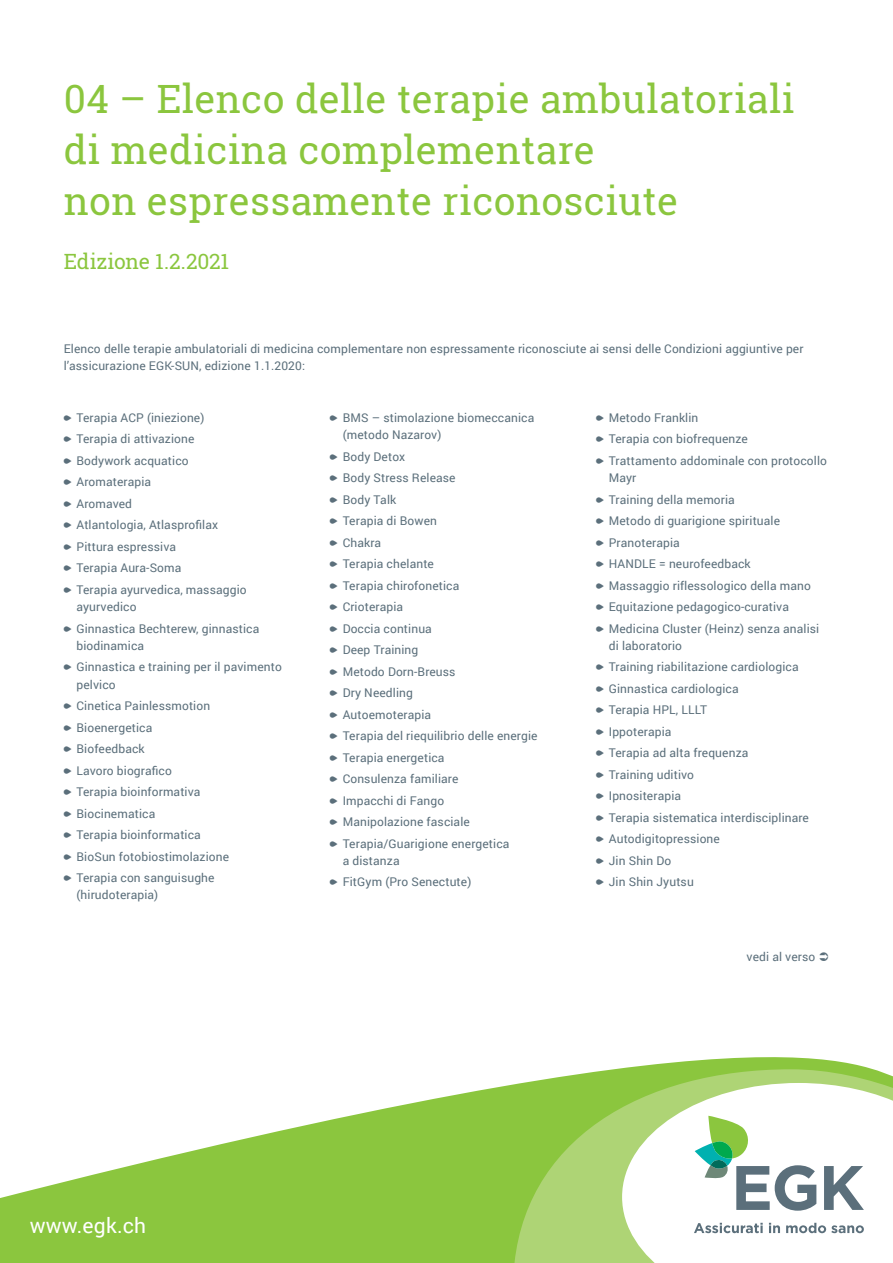
<style>
.page{position:relative;width:893px;height:1263px;background:#fff}
.page>*{position:absolute;margin:0;border:0;box-sizing:border-box;transform-origin:0 0}
.Tabelle_Lauftext{font:39px/51px "Roboto Slab";letter-spacing:.01em;color:#8bc63e}
.HEADLINE_grün{font:21px "Roboto Slab";letter-spacing:-.01em;color:#8bc63e}
.t1{font:21px "Roboto";letter-spacing:.01em;color:#fff}
.Lauftext{font:12px/17.2px "Roboto";letter-spacing:.01em;color:#5b6f7b}
.Artikel_Lauftext{font:12px "Roboto";letter-spacing:.01em;color:#5b6f7b}
.s1{font-family:"EGK"}
</style>
<div class="page">
<svg style="left:0;top:1057px;width:872px;height:206px;fill:#8bc63e"></svg>
<svg style="left:513px;top:1069px;width:380px;height:194px;background:#a1cf61"></svg>
<svg style="left:622px;top:1083px;width:271px;height:180px"></svg>
<svg style="left:694px;top:1223px;width:69px;height:10px"></svg>
<svg style="left:769px;top:1223px;width:11px;height:10px"></svg>
<svg style="left:786px;top:1223px;width:78px;height:10px"></svg>
<svg style="left:695px;top:1116px;width:121px;height:95px"></svg>
<svg style="left:824px;top:1166px;width:40px;height:44px"></svg>
<p class="Tabelle_Lauftext" style="left:64px;top:73px;width:732px">04 – Elenco delle terapie ambulatoriali di medicina complementare<br>non espressamente riconosciute</p>
<p class="HEADLINE_grün" style="left:64px;top:247px;width:167px">Edizione 1.2.2021</p>
<p class="Lauftext" style="left:64px;top:339px;width:741px">Elenco delle terapie ambulatoriali di medicina complementare non espressamente riconosciute ai sensi delle Condizioni aggiuntive per l’assicurazione EGK-SUN, edizione 1.1.2020:</p>
<p class="Lauftext" style="left:64px;top:408px;width:142px"><span class="s1">a</span> Terapia ACP (iniezione)</p>
<p class="Lauftext" style="left:64px;top:430px;width:132px"><span class="s1">a</span> Terapia di attivazione</p>
<p class="Lauftext" style="left:64px;top:451px;width:126px"><span class="s1">a</span> Bodywork acquatico</p>
<p class="Lauftext" style="left:64px;top:473px;width:89px"><span class="s1">a</span> Aromaterapia</p>
<p class="Lauftext" style="left:64px;top:494px;width:70px"><span class="s1">a</span> Aromaved</p>
<p class="Lauftext" style="left:64px;top:516px;width:156px"><span class="s1">a</span> Atlantologia, Atlasprofilax</p>
<p class="Lauftext" style="left:64px;top:537px;width:114px"><span class="s1">a</span> Pittura espressiva</p>
<p class="Lauftext" style="left:64px;top:559px;width:119px"><span class="s1">a</span> Terapia Aura-Soma</p>
<p class="Lauftext" style="left:77px;top:580px;width:172px;text-indent:-13px"><span class="s1">a</span> Terapia ayurvedica, massaggio ayurvedico</p>
<p class="Lauftext" style="left:77px;top:619px;width:184px;text-indent:-13px"><span class="s1">a</span> Ginnastica Bechterew, ginnastica biodinamica</p>
<p class="Lauftext" style="left:77px;top:658px;width:207px;text-indent:-13px"><span class="s1">a</span> Ginnastica e training per il pavimento pelvico</p>
<p class="Lauftext" style="left:64px;top:697px;width:148px"><span class="s1">a</span> Cinetica Painlessmotion</p>
<p class="Lauftext" style="left:64px;top:718px;width:90px"><span class="s1">a</span> Bioenergetica</p>
<p class="Lauftext" style="left:64px;top:740px;width:82px"><span class="s1">a</span> Biofeedback</p>
<p class="Lauftext" style="left:64px;top:761px;width:110px"><span class="s1">a</span> Lavoro biografico</p>
<p class="Lauftext" style="left:64px;top:783px;width:138px"><span class="s1">a</span> Terapia bioinformativa</p>
<p class="Lauftext" style="left:64px;top:804px;width:93px"><span class="s1">a</span> Biocinematica</p>
<p class="Lauftext" style="left:64px;top:826px;width:139px"><span class="s1">a</span> Terapia bioinformatica</p>
<p class="Lauftext" style="left:64px;top:847px;width:167px"><span class="s1">a</span> BioSun fotobiostimolazione</p>
<p class="Lauftext" style="left:77px;top:869px;width:140px;text-indent:-13px"><span class="s1">a</span> Terapia con sanguisughe (hirudoterapia)</p>
<p class="Lauftext" style="left:343px;top:408px;width:193px;text-indent:-13px"><span class="s1">a</span> BMS – stimolazione biomeccanica (metodo Nazarov)</p>
<p class="Lauftext" style="left:330px;top:447px;width:77px"><span class="s1">a</span> Body Detox</p>
<p class="Lauftext" style="left:330px;top:469px;width:127px"><span class="s1">a</span> Body Stress Release</p>
<p class="Lauftext" style="left:330px;top:490px;width:68px"><span class="s1">a</span> Body Talk</p>
<p class="Lauftext" style="left:330px;top:512px;width:109px"><span class="s1">a</span> Terapia di Bowen</p>
<p class="Lauftext" style="left:330px;top:533px;width:53px"><span class="s1">a</span> Chakra</p>
<p class="Lauftext" style="left:330px;top:555px;width:106px"><span class="s1">a</span> Terapia chelante</p>
<p class="Lauftext" style="left:330px;top:576px;width:131px"><span class="s1">a</span> Terapia chirofonetica</p>
<p class="Lauftext" style="left:330px;top:598px;width:75px"><span class="s1">a</span> Crioterapia</p>
<p class="Lauftext" style="left:330px;top:619px;width:103px"><span class="s1">a</span> Doccia continua</p>
<p class="Lauftext" style="left:330px;top:641px;width:90px"><span class="s1">a</span> Deep Training</p>
<p class="Lauftext" style="left:330px;top:662px;width:127px"><span class="s1">a</span> Metodo Dorn-Breuss</p>
<p class="Lauftext" style="left:330px;top:684px;width:84px"><span class="s1">a</span> Dry Needling</p>
<p class="Lauftext" style="left:330px;top:705px;width:103px"><span class="s1">a</span> Autoemoterapia</p>
<p class="Lauftext" style="left:330px;top:727px;width:209px"><span class="s1">a</span> Terapia del riequilibrio delle energie</p>
<p class="Lauftext" style="left:330px;top:748px;width:116px"><span class="s1">a</span> Terapia energetica</p>
<p class="Lauftext" style="left:330px;top:770px;width:130px"><span class="s1">a</span> Consulenza familiare</p>
<p class="Lauftext" style="left:330px;top:791px;width:116px"><span class="s1">a</span> Impacchi di Fango</p>
<p class="Lauftext" style="left:330px;top:813px;width:141px"><span class="s1">a</span> Manipolazione fasciale</p>
<p class="Lauftext" style="left:343px;top:834px;width:168px;text-indent:-13px"><span class="s1">a</span> Terapia/Guarigione energetica a distanza</p>
<p class="Lauftext" style="left:330px;top:873px;width:143px"><span class="s1">a</span> FitGym (Pro Senectute)</p>
<p class="Lauftext" style="left:596px;top:408px;width:104px"><span class="s1">a</span> Metodo Franklin</p>
<p class="Lauftext" style="left:596px;top:430px;width:153px"><span class="s1">a</span> Terapia con biofrequenze</p>
<p class="Lauftext" style="left:609px;top:451px;width:220px;text-indent:-13px"><span class="s1">a</span> Trattamento addominale con protocollo<br>Mayr</p>
<p class="Lauftext" style="left:596px;top:490px;width:140px"><span class="s1">a</span> Training della memoria</p>
<p class="Lauftext" style="left:596px;top:512px;width:186px"><span class="s1">a</span> Metodo di guarigione spirituale</p>
<p class="Lauftext" style="left:596px;top:533px;width:85px"><span class="s1">a</span> Pranoterapia</p>
<p class="Lauftext" style="left:596px;top:555px;width:156px"><span class="s1">a</span> HANDLE = neurofeedback</p>
<p class="Lauftext" style="left:596px;top:576px;width:216px"><span class="s1">a</span> Massaggio riflessologico della mano</p>
<p class="Lauftext" style="left:596px;top:598px;width:194px"><span class="s1">a</span> Equitazione pedagogico-curativa</p>
<p class="Lauftext" style="left:609px;top:619px;width:212px;text-indent:-13px"><span class="s1">a</span> Medicina Cluster (Heinz) senza analisi di laboratorio</p>
<p class="Lauftext" style="left:596px;top:658px;width:204px"><span class="s1">a</span> Training riabilitazione cardiologica</p>
<p class="Lauftext" style="left:596px;top:679px;width:144px"><span class="s1">a</span> Ginnastica cardiologica</p>
<p class="Lauftext" style="left:596px;top:701px;width:113px"><span class="s1">a</span> Terapia HPL, LLLT</p>
<p class="Lauftext" style="left:596px;top:722px;width:77px"><span class="s1">a</span> Ippoterapia</p>
<p class="Lauftext" style="left:596px;top:744px;width:154px"><span class="s1">a</span> Terapia ad alta frequenza</p>
<p class="Lauftext" style="left:596px;top:765px;width:100px"><span class="s1">a</span> Training uditivo</p>
<p class="Lauftext" style="left:596px;top:787px;width:86px"><span class="s1">a</span> Ipnositerapia</p>
<p class="Lauftext" style="left:596px;top:808px;width:214px"><span class="s1">a</span> Terapia sistematica interdisciplinare</p>
<p class="Lauftext" style="left:596px;top:830px;width:125px"><span class="s1">a</span> Autodigitopressione</p>
<p class="Lauftext" style="left:596px;top:851px;width:77px"><span class="s1">a</span> Jin Shin Do</p>
<p class="Lauftext" style="left:596px;top:873px;width:99px"><span class="s1">a</span> Jin Shin Jyutsu</p>
<p class="Artikel_Lauftext" style="left:747px;top:948px;width:70px">vedi al verso</p>
<p class="t1" style="left:30px;top:1211px;width:118px">www.egk.ch</p>
</div>
